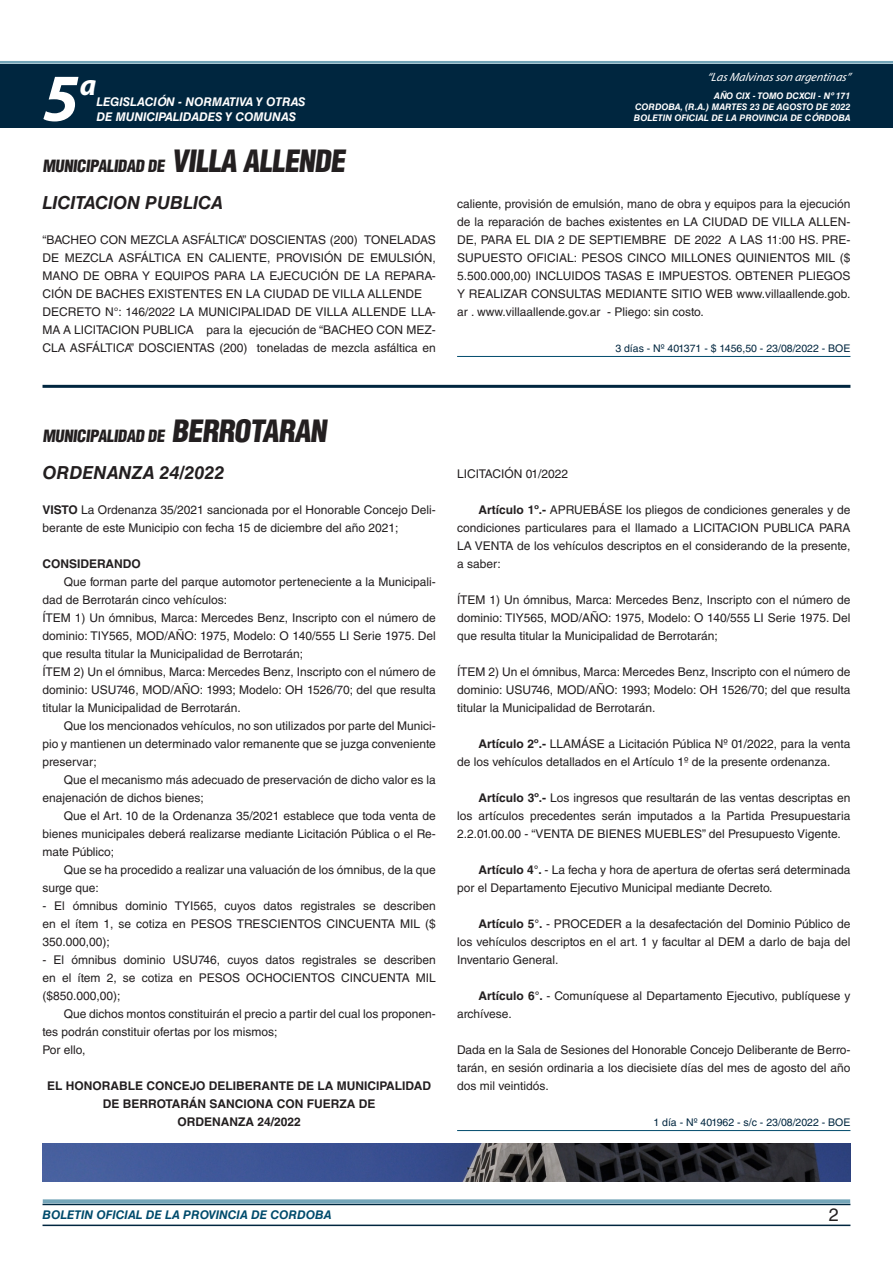
<style>
.page{position:relative;width:893px;height:1263px;background:#fff}
.page>*{position:absolute;margin:0;border:0;box-sizing:border-box;transform-origin:0 0}
.t1{font:italic 700 67.5px "Myriad Pro";color:#fff}
.t2{font:italic 700 30px "Myriad Pro";color:#fff}
.NOMBRE_DE_MINISTERIO{font:italic 700 18px "Helvetica LT Std";color:#231f20}
.t3{font:18px "Helvetica LT Std";color:#231f20}
.BASE{font:900 condensed 16.5px "Helvetica LT Std";color:#231f20}
.TEXTO_BASE{font:12px/18px "Helvetica LT Std";color:#231f20;text-align:justify}
.RESUELVE{font:700 12px/18px "Helvetica LT Std";color:#231f20;text-align:center}
.t4{font:italic 700 12px "Helvetica LT Std";color:#fff}
.t5{font:italic 700 12px "Helvetica LT Std";color:#004b6c}
.t6{font:italic 12px "Myriad Pro";color:#fff}
.TEXTO_BASE-2{font:700 12px "Helvetica LT Std";color:#231f20}
.FECHA_DE_VENCIMIENTO{font:10.5px "Helvetica LT Std";color:#00263f}
.t7{font:italic 700 9px/10.8px "Helvetica LT Std";color:#fff;text-align:justify}
.s1{font-size:30px}
.s2{font-weight:700}
</style>
<div class="page">
<div style="left:0;top:61px;width:893px;height:6px;background:#fff;opacity:.75"></div>
<div style="left:0;top:64px;width:893px;height:64px;background:#00263f"></div>
<hr style="left:43px;top:1224px;width:807px;height:2px;background:#00263f">
<div style="left:42px;top:1198px;width:809px;height:8px;background:#fff;opacity:.75"></div>
<hr style="left:457px;top:356px;width:393px;height:1px;background:#004b6c">
<hr style="left:43px;top:385px;width:807px;height:3px;background:#00263f">
<hr style="left:457px;top:1130px;width:393px;height:1px;background:#004b6c">
<img style="left:43px;top:1144px;width:807px;height:37px">
<h1 class="t1" style="left:43px;top:54px;width:38px">5</h1>
<h2 class="t2" style="left:80px;top:66px;width:18px">a</h2>
<p class="t4" style="left:96px;top:95px;width:211px">LEGISLACIÓN - NORMATIVA Y OTRAS</p>
<p class="t4" style="left:96px;top:109px;width:201px">DE MUNICIPALIDADES Y COMUNAS</p>
<p class="BASE" style="left:43px;top:155px;width:309px">MUNICIPALIDAD DE <span class="s1">VILLA ALLENDE</span></p>
<p class="NOMBRE_DE_MINISTERIO" style="left:43px;top:192px;width:182px">LICITACION PUBLICA</p>
<p class="TEXTO_BASE" style="left:43px;top:231px;width:395px">“BACHEO CON MEZCLA ASFÁLTICA” DOSCIENTAS (200) TONELADAS DE MEZCLA ASFÁLTICA EN CALIENTE, PROVISIÓN DE EMULSIÓN, MANO DE OBRA Y EQUIPOS PARA LA EJECUCIÓN DE LA REPARA-CIÓN DE BACHES EXISTENTES EN LA CIUDAD DE VILLA ALLENDE</p>
<p class="TEXTO_BASE" style="left:43px;top:303px;width:395px">DECRETO N°: 146/2022 LA MUNICIPALIDAD DE VILLA ALLENDE LLA-MA A LICITACION PUBLICA para la ejecución de “BACHEO CON MEZ-CLA ASFÁLTICA” DOSCIENTAS (200) toneladas de mezcla asfáltica en</p>
<p class="t6" style="left:707px;top:70px;width:145px">“LasMalvinasson argentinas”</p>
<p class="t7" style="left:634px;top:91px;width:218px;text-indent:80px">AÑO CIX - TOMO DCXCII - Nº 171<br>CORDOBA, (R.A.) MARTES 23 DE AGOSTO DE 2022<br>BOLETIN OFICIAL DE LA PROVINCIA DE CÓRDOBA</p>
<p class="TEXTO_BASE" style="left:457px;top:195px;width:395px">caliente, provisión de emulsión, mano de obra y equipos para la ejecución de la reparación de baches existentes en LA CIUDAD DE VILLA ALLEN-DE, PARA EL DIA 2 DE SEPTIEMBRE DE 2022 A LAS 11:00 HS. PRE-SUPUESTO OFICIAL: PESOS CINCO MILLONES QUINIENTOS MIL ($ 5.500.000,00) INCLUIDOS TASAS E IMPUESTOS. OBTENER PLIEGOS Y REALIZAR CONSULTAS MEDIANTE SITIO WEB www.villaallende.gob. ar . www.villaallende.gov.ar - Pliego: sin costo.</p>
<p class="FECHA_DE_VENCIMIENTO" style="left:615px;top:342px;width:237px">3 días - Nº 401371 - $ 1456,50 - 23/08/2022 - BOE</p>
<p class="BASE" style="left:43px;top:425px;width:290px">MUNICIPALIDAD DE <span class="s1">BERROTARAN</span></p>
<p class="NOMBRE_DE_MINISTERIO" style="left:43px;top:462px;width:184px">ORDENANZA 24/2022</p>
<p class="TEXTO_BASE" style="left:43px;top:501px;width:395px"><span class="s2">VISTO</span> La Ordenanza 35/2021 sancionada por el Honorable Concejo Deli&shy;berante de este Municipio con fecha 15 de diciembre del año 2021;</p>
<p class="TEXTO_BASE-2" style="left:43px;top:556px;width:100px">CONSIDERANDO</p>
<p class="TEXTO_BASE" style="left:43px;top:573px;width:395px;text-indent:21px">Que forman parte del parque automotor perteneciente a la Municipali&shy;dad de Berrotarán cinco vehículos:</p>
<p class="TEXTO_BASE" style="left:43px;top:609px;width:395px">ÍTEM 1) Un ómnibus, Marca: Mercedes Benz, Inscripto con el número de dominio: TIY565, MOD/AÑO: 1975, Modelo: O 140/555 LI Serie 1975. Del que resulta titular la Municipalidad de Berrotarán;</p>
<p class="TEXTO_BASE" style="left:43px;top:663px;width:395px">ÍTEM 2) Un el ómnibus, Marca: Mercedes Benz, Inscripto con el número de dominio: USU746, MOD/AÑO: 1993; Modelo: OH 1526/70; del que resulta titular la Municipalidad de Berrotarán.</p>
<p class="TEXTO_BASE" style="left:43px;top:717px;width:395px;text-indent:21px">Que los mencionados vehículos, no son utilizados por parte del Munici&shy;pio y mantienen un determinado valor remanente que se juzga conveniente preservar;</p>
<p class="TEXTO_BASE" style="left:43px;top:771px;width:395px;text-indent:21px">Que el mecanismo más adecuado de preservación de dicho valor es la enajenación de dichos bienes;</p>
<p class="TEXTO_BASE" style="left:43px;top:807px;width:395px;text-indent:21px">Que el Art. 10 de la Ordenanza 35/2021 establece que toda venta de bienes municipales deberá realizarse mediante Licitación Pública o el Re&shy;mate Público;</p>
<p class="TEXTO_BASE" style="left:43px;top:861px;width:395px;text-indent:21px">Que se ha procedido a realizar una valuación de los ómnibus, de la que surge que:</p>
<p class="TEXTO_BASE" style="left:43px;top:897px;width:395px">- El ómnibus dominio TYI565, cuyos datos registrales se describen en el ítem 1, se cotiza en PESOS TRESCIENTOS CINCUENTA MIL ($ 350.000,00);</p>
<p class="TEXTO_BASE" style="left:43px;top:951px;width:395px">- El ómnibus dominio USU746, cuyos datos registrales se describen en el ítem 2, se cotiza en PESOS OCHOCIENTOS CINCUENTA MIL ($850.000,00);</p>
<p class="TEXTO_BASE" style="left:43px;top:1005px;width:395px;text-indent:21px">Que dichos montos constituirán el precio a partir del cual los proponen&shy;tes podrán constituir ofertas por los mismos;</p>
<p class="TEXTO_BASE" style="left:43px;top:1041px;width:44px">Por ello,</p>
<p class="RESUELVE" style="left:47px;top:1076px;width:385px">EL HONORABLE CONCEJO DELIBERANTE DE LA MUNICIPALIDAD<br>DE BERROTARÁN SANCIONA CON FUERZA DE</p>
<p class="RESUELVE" style="left:177px;top:1112px;width:125px">ORDENANZA 24/2022</p>
<p class="TEXTO_BASE" style="left:457px;top:465px;width:113px">LICITACIÓN 01/2022</p>
<p class="TEXTO_BASE" style="left:457px;top:501px;width:395px;text-indent:21px"><span class="s2">Artículo 1º.-</span> APRUEBÁSE los pliegos de condiciones generales y de condiciones particulares para el llamado a LICITACION PUBLICA PARA LA VENTA de los vehículos descriptos en el considerando de la presente, a saber:</p>
<p class="TEXTO_BASE" style="left:457px;top:591px;width:395px">ÍTEM 1) Un ómnibus, Marca: Mercedes Benz, Inscripto con el número de dominio: TIY565, MOD/AÑO: 1975, Modelo: O 140/555 LI Serie 1975. Del que resulta titular la Municipalidad de Berrotarán;</p>
<p class="TEXTO_BASE" style="left:457px;top:663px;width:395px">ÍTEM 2) Un el ómnibus, Marca: Mercedes Benz, Inscripto con el número de dominio: USU746, MOD/AÑO: 1993; Modelo: OH 1526/70; del que resulta titular la Municipalidad de Berrotarán.</p>
<p class="TEXTO_BASE" style="left:457px;top:735px;width:395px;text-indent:21px"><span class="s2">Artículo 2º.-</span> LLAMÁSE a Licitación Pública Nº 01/2022, para la venta de los vehículos detallados en el Artículo 1º de la presente ordenanza.</p>
<p class="TEXTO_BASE" style="left:457px;top:789px;width:395px;text-indent:21px"><span class="s2">Artículo 3º.-</span> Los ingresos que resultarán de las ventas descriptas en los artículos precedentes serán imputados a la Partida Presupuestaria 2.2.01.00.00 - “VENTA DE BIENES MUEBLES” del Presupuesto Vigente.</p>
<p class="TEXTO_BASE" style="left:457px;top:861px;width:395px;text-indent:21px"><span class="s2">Artículo 4°.</span> - La fecha y hora de apertura de ofertas será determinada por el Departamento Ejecutivo Municipal mediante Decreto.</p>
<p class="TEXTO_BASE" style="left:457px;top:915px;width:395px;text-indent:21px"><span class="s2">Artículo 5°.</span> - PROCEDER a la desafectación del Dominio Público de los vehículos descriptos en el art. 1 y facultar al DEM a darlo de baja del Inventario General.</p>
<p class="TEXTO_BASE" style="left:457px;top:987px;width:395px;text-indent:21px"><span class="s2">Artículo 6°.</span> - Comuníquese al Departamento Ejecutivo, publíquese y archívese.</p>
<p class="TEXTO_BASE" style="left:457px;top:1041px;width:395px">Dada en la Sala de Sesiones del Honorable Concejo Deliberante de Berro&shy;tarán, en sesión ordinaria a los diecisiete días del mes de agosto del año dos mil veintidós.</p>
<p class="FECHA_DE_VENCIMIENTO" style="left:653px;top:1116px;width:198px">1 día - Nº 401962 - s/c - 23/08/2022 - BOE</p>
<p class="t5" style="left:43px;top:1208px;width:290px">BOLETIN OFICIAL DE LA PROVINCIA DE CORDOBA</p>
<p class="t3" style="left:829px;top:1204px;width:12px">2</p>
</div>
